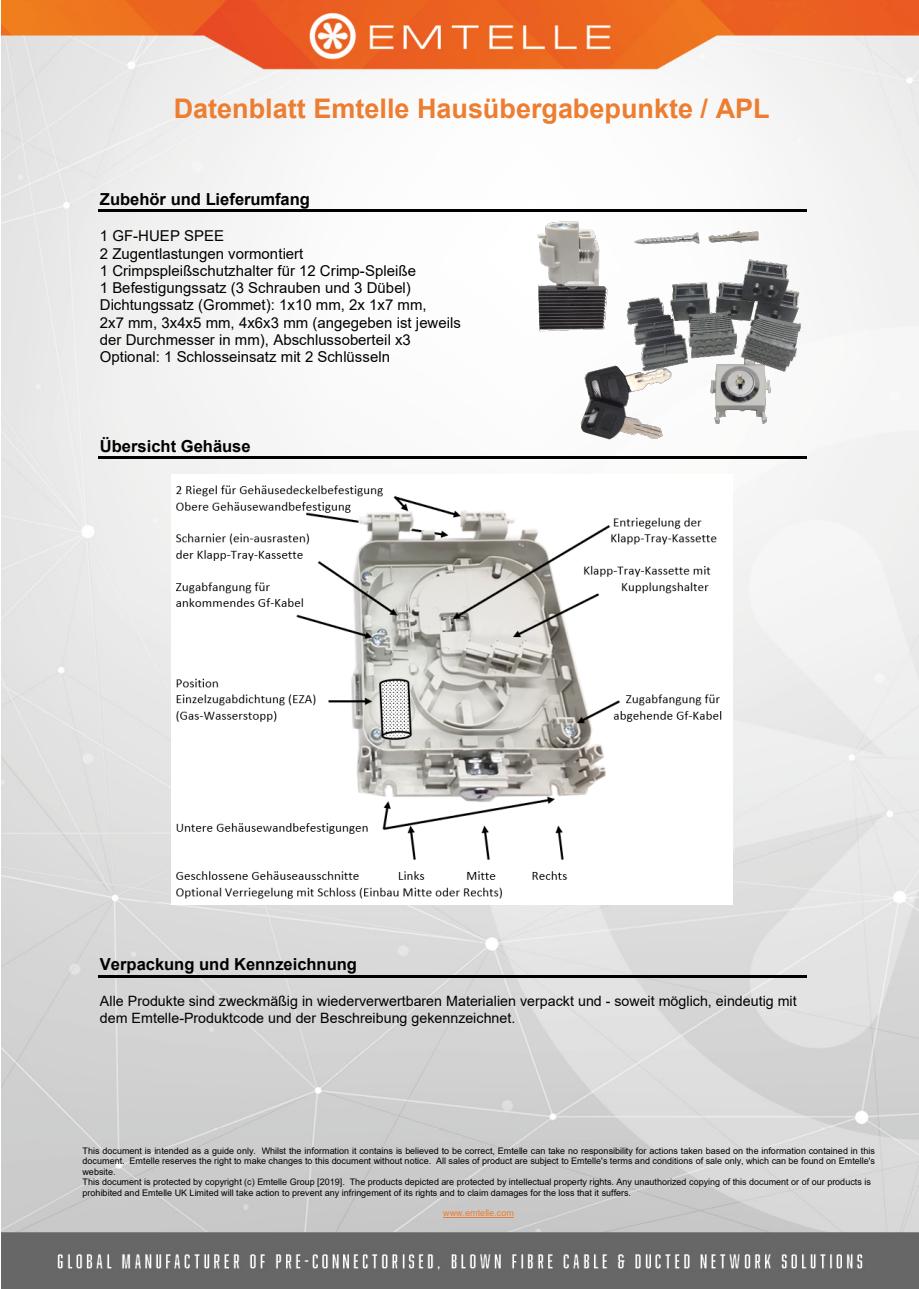
<style>
.page{position:relative;width:919px;height:1289px;background:#fff}
.page>*{position:absolute;margin:0;border:0;box-sizing:border-box;transform-origin:0 0}
.t1{font:700 27px "Arial";color:#ed7d31}
.t2{font:700 16.5px "Arial";color:#000}
.t3{font:15px "Arial";color:#000}
.t4{font:14.25px/16.4px "Arial";color:#000}
.t5{font:9px/10.4px "Arial";letter-spacing:.005em;color:#000;text-align:justify}
.t6{font:9px "Arial";color:#ed7d31}
</style>
<div class="page">
<img style="left:1px;top:0;width:917px;height:1288px">
<hr style="left:98px;top:210px;width:708px;height:2px;background:#000">
<hr style="left:98px;top:456px;width:708px;height:3px;background:#000">
<hr style="left:98px;top:975px;width:708px;height:2px;background:#000">
<img style="left:171px;top:474px;width:561px;height:430px">
<hr style="left:443px;top:1217px;width:71px;height:1px;background:#ed7d31">
<img style="left:529px;top:266px;width:88px;height:67px">
<img style="left:710px;top:229px;width:56px;height:15px">
<img style="left:626px;top:229px;width:84px;height:20px">
<img style="left:708px;top:373px;width:65px;height:52px">
<img style="left:626px;top:258px;width:178px;height:115px">
<img style="left:533px;top:219px;width:73px;height:69px">
<img style="left:577px;top:365px;width:97px;height:80px">
<h1 class="t1" style="left:174px;top:89px;width:597px">Datenblatt Emtelle Hausübergabepunkte / APL</h1>
<p class="t2" style="left:100px;top:187px;width:211px">Zubehör und Lieferumfang</p>
<p class="t3" style="left:100px;top:226px;width:126px">1 GF-HUEP SPEE</p>
<p class="t3" style="left:100px;top:243px;width:205px">2 Zugentlastungen vormontiert</p>
<p class="t3" style="left:100px;top:260px;width:317px">1 Crimpspleißschutzhalter für 12 Crimp-Spleiße</p>
<p class="t3" style="left:100px;top:278px;width:312px">1 Befestigungssatz (3 Schrauben und 3 Dübel)</p>
<p class="t3" style="left:100px;top:295px;width:328px">Dichtungssatz (Grommet): 1x10 mm, 2x 1x7 mm,</p>
<p class="t3" style="left:100px;top:312px;width:362px">2x7 mm, 3x4x5 mm, 4x6x3 mm (angegeben ist jeweils</p>
<p class="t3" style="left:100px;top:329px;width:312px">der Durchmesser in mm), Abschlussoberteil x3</p>
<p class="t3" style="left:100px;top:347px;width:291px">Optional: 1 Schlosseinsatz mit 2 Schlüsseln</p>
<p class="t2" style="left:100px;top:434px;width:152px">Übersicht Gehäuse</p>
<p class="t2" style="left:100px;top:952px;width:258px">Verpackung und Kennzeichnung</p>
<p class="t4" style="left:100px;top:993px;width:698px">Alle Produkte sind zweckmäßig in wiederverwertbaren Materialien verpackt und - soweit möglich, eindeutig mit dem Emtelle-Produktcode und der Beschreibung gekennzeichnet.</p>
<p class="t5" style="left:82px;top:1145px;width:794px">This document is intended as a guide only. Whilst the information it contains is believed to be correct, Emtelle can take no responsibility for actions taken based on the information contained in this document. Emtelle reserves the right to make changes to this document without notice. All sales of product are subject to Emtelle's terms and conditions of sale only, which can be found on Emtelle's website.</p>
<p class="t5" style="left:82px;top:1176px;width:790px">This document is protected by copyright (c) Emtelle Group [2019]. The products depicted are protected by intellectual property rights. Any unauthorized copying of this document or of our products is prohibited and Emtelle UK Limited will take action to prevent any infringement of its rights and to claim damages for the loss that it suffers.</p>
<p class="t6" style="left:443px;top:1206px;width:72px">www.emtelle.com</p>
</div>
